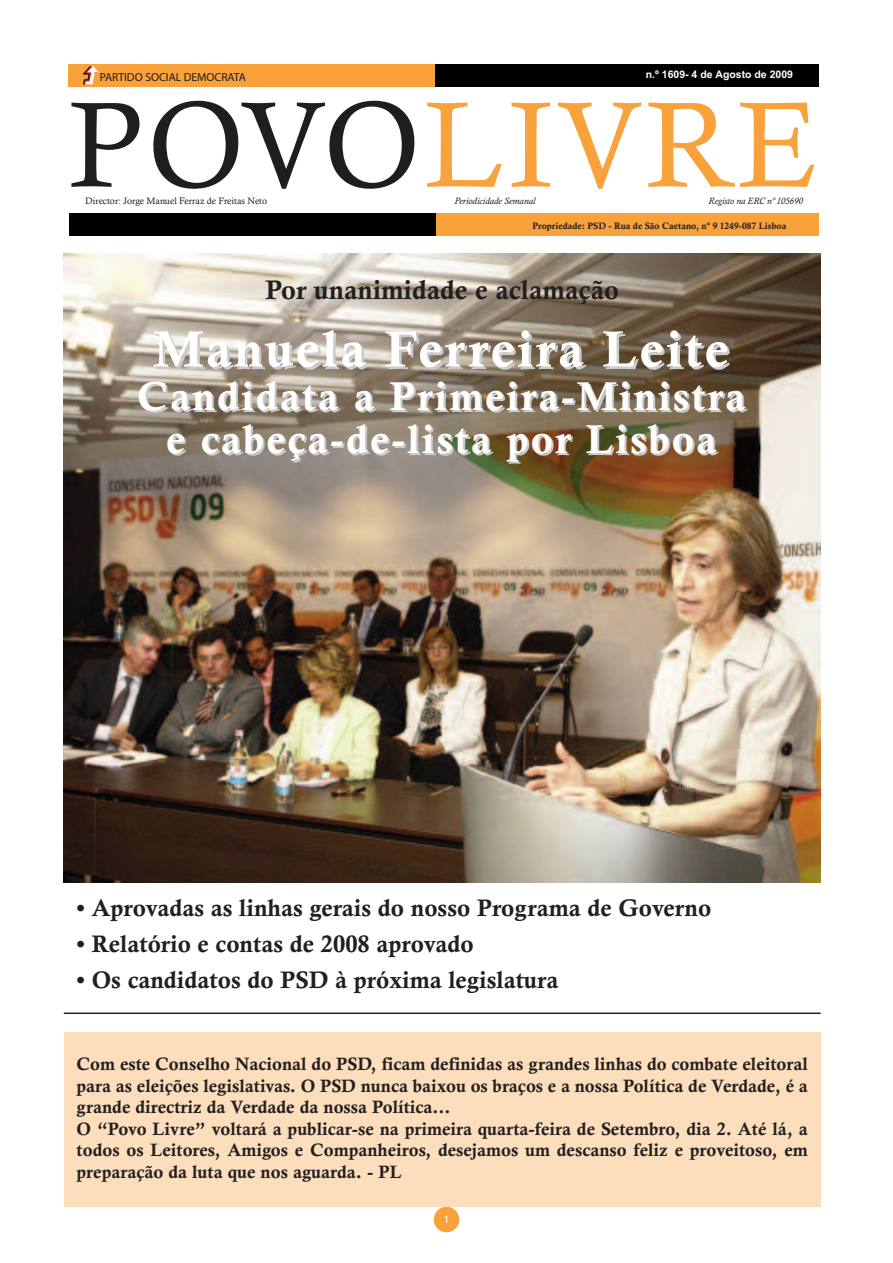
<style>
.page{position:relative;width:893px;height:1263px;background:#fff}
.page>*{position:absolute;margin:0;border:0;box-sizing:border-box;transform-origin:0 0}
.t1{font:121.65px "Calisto";letter-spacing:.035em;color:#f9a13b}
.t2{font:51px "Calis MT Bol";letter-spacing:.05em;color:#fff}
.t3{font:40.5px/43.5px "Calis MT Bol";letter-spacing:.05em;color:#fff;text-align:center}
.t4{font:27px "Calis MT Bol";color:#231f20}
.t5{font:24px "Calis MT Bol";color:#231f20}
.t6{font:18px/21.6px "Calis MT Bol";color:#231f20}
.t7{font:italic 700 11.7px "Arial";color:#201d1e}
.t8{font:700 10.5px "Arial";color:#fff}
.t9{font:10.5px "Arial";color:#fff}
.t10{font:9.3px "Calis MT Bol";color:#201d1e}
.t11{font:italic 9.3px "Calisto";color:#201d1e}
.t12{font:9.3px "Calisto";color:#201d1e}
.s1{color:#201d1e}
</style>
<div class="page">
<div style="left:434px;top:1207px;width:25px;height:25px;background:#f9a13b;border-radius:50%"></div>
<div style="left:69px;top:64px;width:383px;height:22px;background:#f9a13b"></div>
<div style="left:436px;top:64px;width:383px;height:22px;background:#000"></div>
<div style="left:436px;top:214px;width:383px;height:22px;background:#f9a13b"></div>
<div style="left:69px;top:214px;width:366px;height:22px;background:#000"></div>
<svg style="left:83px;top:66px;width:15px;height:19px"></svg>
<img style="left:64px;top:254px;width:757px;height:628px">
<div style="left:64px;top:1032px;width:757px;height:175px;background:#fddebc"></div>
<hr style="left:64px;top:1012px;width:757px;height:2px;background:#231f20">
<p class="t7" style="left:100px;top:72px;width:147px">PARTIDO SOCIAL DEMOCRATA</p>
<p class="t8" style="left:646px;top:69px;width:149px">n.º 1609- 4 de Agosto de 2009</p>
<h1 class="t1" style="left:69px;top:74px;width:752px"><span class="s1">POVO</span>LIVRE</h1>
<p class="t12" style="left:85px;top:195px;width:183px">Director: Jorge Manuel Ferraz de Freitas Neto</p>
<p class="t11" style="left:454px;top:195px;width:83px">Periodicidade Semanal</p>
<p class="t11" style="left:708px;top:195px;width:96px">Registo na ERC nº 105690</p>
<p class="t10" style="left:532px;top:220px;width:255px">Propriedade: PSD - Rua de São Caetano, nº 9 1249-087 Lisboa</p>
<h3 class="t4" style="left:265px;top:274px;width:355px">Por unanimidade e aclamação</h3>
<h2 class="t2" style="left:153px;top:319px;width:577px">Manuela Ferreira Leite</h2>
<h3 class="t3" style="left:137px;top:374px;width:610px">Candidata a Primeira-Ministra e cabeça-de-lista por Lisboa</h3>
<h3 class="t5" style="left:77px;top:893px;width:636px">• Aprovadas as linhas gerais do nosso Programa de Governo</h3>
<h3 class="t5" style="left:77px;top:929px;width:399px">• Relatório e contas de 2008 aprovado</h3>
<h3 class="t5" style="left:77px;top:965px;width:483px">• Os candidatos do PSD à próxima legislatura</h3>
<p class="t6" style="left:77px;top:1053px;width:733px">Com este Conselho Nacional do PSD, ficam definidas as grandes linhas do combate eleitoral para as eleições legislativas. O PSD nunca baixou os braços e a nossa Política de Verdade, é a grande directriz da Verdade da nossa Política…<br>O “Povo Livre” voltará a publicar-se na primeira quarta-feira de Setembro, dia 2. Até lá, a todos os Leitores, Amigos e Companheiros, desejamos um descanso feliz e proveitoso, em preparação da luta que nos aguarda. - PL</p>
<p class="t9" style="left:444px;top:1216px;width:7px">1</p>
</div>
